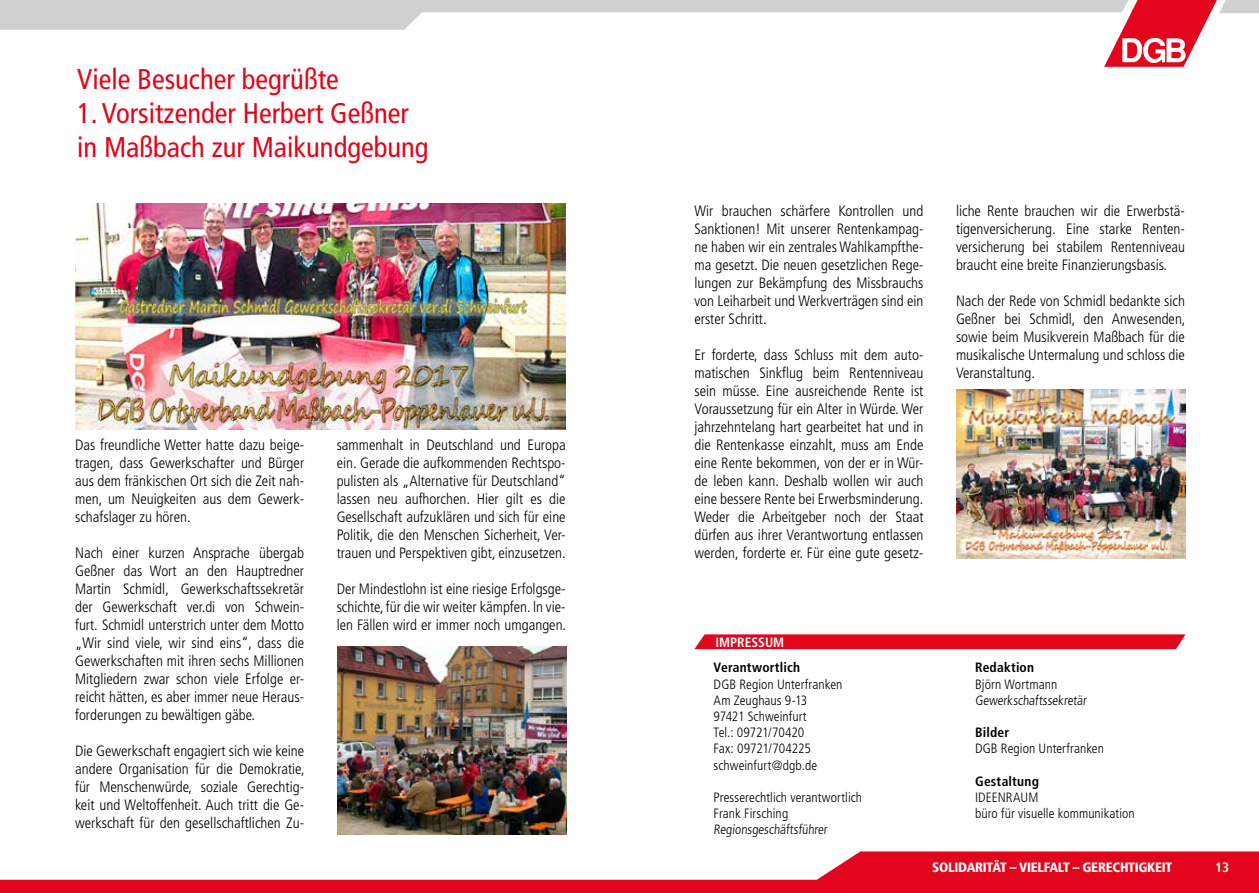
<style>
.page{position:relative;width:1259px;height:893px;background:#fff}
.page>*{position:absolute;margin:0;border:0;box-sizing:border-box;transform-origin:0 0}
.t1{font:condensed 28.5px/34.2px "Frutiger LT Std";color:#e3051b}
.t2{font:300 condensed 15px/18px "Frutiger LT Std";color:#000;text-align:justify}
.t3{font:300 condensed 13.5px/16.2px "Frutiger LT Std";letter-spacing:.005em;color:#000}
.t4{font:700 condensed 13.5px "Frutiger LT Std";letter-spacing:.015em;color:#000}
.t5{font:900 condensed 13.5px "Frutiger LT Std";letter-spacing:-.02em;color:#fff}
.t6{font:700 condensed 13.5px "Frutiger LT Std";color:#fff}
</style>
<div class="page">
<svg style="left:0;top:851px;width:1259px;height:42px;fill:#e3051b"></svg>
<svg style="left:1104px;top:0;width:155px;height:67px"></svg>
<svg style="left:0;top:0;width:1134px;height:52px"></svg>
<svg style="left:694px;top:634px;width:491px;height:15px;background:#e41025"></svg>
<img style="left:337px;top:647px;width:229px;height:187px">
<img style="left:956px;top:390px;width:229px;height:169px">
<img style="left:75px;top:203px;width:491px;height:226px">
<h1 class="t1" style="left:77px;top:62px;width:263px">Viele Besucher begrüßte</h1>
<h1 class="t1" style="left:77px;top:96px;width:353px">1. Vorsitzender Herbert Geßner in Maßbach zur Maikundgebung</h1>
<p class="t2" style="left:75px;top:436px;width:230px">Das freundliche Wetter hatte dazu beige&shy;tragen, dass Gewerkschafter und Bürger aus dem fränkischen Ort sich die Zeit nah&shy;men, um Neuigkeiten aus dem Gewerk&shy;schafslager zu hören.</p>
<p class="t2" style="left:75px;top:544px;width:230px">Nach einer kurzen Ansprache übergab Geßner das Wort an den Hauptredner Martin Schmidl, Gewerkschaftssekretär der Gewerkschaft ver.di von Schwein&shy;furt. Schmidl unterstrich unter dem Motto „Wir sind viele, wir sind eins“, dass die Gewerkschaften mit ihren sechs Millionen Mitgliedern zwar schon viele Erfolge er&shy;reicht hätten, es aber immer neue Heraus&shy;forderungen zu bewältigen gäbe.</p>
<p class="t2" style="left:75px;top:742px;width:231px">Die Gewerkschaft engagiert sich wie keine andere Organisation für die Demokratie, für Menschenwürde, soziale Gerechtig&shy;keit und Weltoffenheit. Auch tritt die Ge&shy;werkschaft für den gesellschaftlichen Zu-</p>
<p class="t2" style="left:337px;top:436px;width:230px">sammenhalt in Deutschland und Europa ein. Gerade die aufkommenden Rechtspo&shy;pulisten als „Alternative für Deutschland“ lassen neu aufhorchen. Hier gilt es die Gesellschaft aufzuklären und sich für eine Politik, die den Menschen Sicherheit, Ver&shy;trauen und Perspektiven gibt, einzusetzen.</p>
<p class="t2" style="left:337px;top:580px;width:231px">Der Mindestlohn ist eine riesige Erfolgsge&shy;schichte, für die wir weiter kämpfen. ln vie&shy;len Fällen wird er immer noch umgangen.</p>
<p class="t2" style="left:694px;top:202px;width:230px">Wir brauchen schärfere Kontrollen und Sanktionen! Mit unserer Rentenkampag&shy;ne haben wir ein zentrales Wahlkampfthe&shy;ma gesetzt. Die neuen gesetzlichen Rege&shy;lungen zur Bekämpfung des Missbrauchs von Leiharbeit und Werkverträgen sind ein erster Schritt.</p>
<p class="t2" style="left:694px;top:346px;width:230px">Er forderte, dass Schluss mit dem auto&shy;matischen Sinkflug beim Rentenniveau sein müsse. Eine ausreichende Rente ist Voraussetzung für ein Alter in Würde. Wer jahrzehntelang hart gearbeitet hat und in die Rentenkasse einzahlt, muss am Ende eine Rente bekommen, von der er in Wür&shy;de leben kann. Deshalb wollen wir auch eine bessere Rente bei Erwerbsminderung.<br>Weder die Arbeitgeber noch der Staat dürfen aus ihrer Verantwortung entlassen werden, forderte er. Für eine gute gesetz-</p>
<p class="t2" style="left:956px;top:202px;width:230px">liche Rente brauchen wir die Erwerbstä&shy;tigenversicherung. Eine starke Renten&shy;versicherung bei stabilem Rentenniveau braucht eine breite Finanzierungsbasis.</p>
<p class="t2" style="left:956px;top:292px;width:231px">Nach der Rede von Schmidl bedankte sich Geßner bei Schmidl, den Anwesenden, sowie beim Musikverein Maßbach für die musikalische Untermalung und schloss die Veranstaltung.</p>
<p class="t6" style="left:715px;top:634px;width:70px">IMPRESSUM</p>
<p class="t4" style="left:713px;top:660px;width:88px">Verantwortlich</p>
<p class="t3" style="left:713px;top:676px;width:130px">DGB Region Unterfranken<br>Am Zeughaus 9-13<br>97421 Schweinfurt<br>Tel.: 09721/70420<br>Fax: 09721/704225 schweinfurt@dgb.de</p>
<p class="t3" style="left:713px;top:789px;width:150px">Presserechtlich verantwortlich<br>Frank Firsching<br>Regionsgeschäftsführer</p>
<p class="t4" style="left:975px;top:660px;width:60px">Redaktion</p>
<p class="t3" style="left:975px;top:676px;width:114px">Björn Wortmann<br>Gewerkschaftssekretär</p>
<p class="t4" style="left:975px;top:724px;width:35px">Bilder</p>
<p class="t3" style="left:975px;top:741px;width:130px">DGB Region Unterfranken</p>
<p class="t4" style="left:975px;top:773px;width:65px">Gestaltung</p>
<p class="t3" style="left:975px;top:789px;width:161px">IDEENRAUM<br>büro für visuelle kommunikation</p>
<p class="t5" style="left:932px;top:859px;width:242px">SOLIDARITÄT – VIELFALT – GERECHTIGKEIT</p>
<p class="t6" style="left:1215px;top:859px;width:16px">13</p>
</div>
